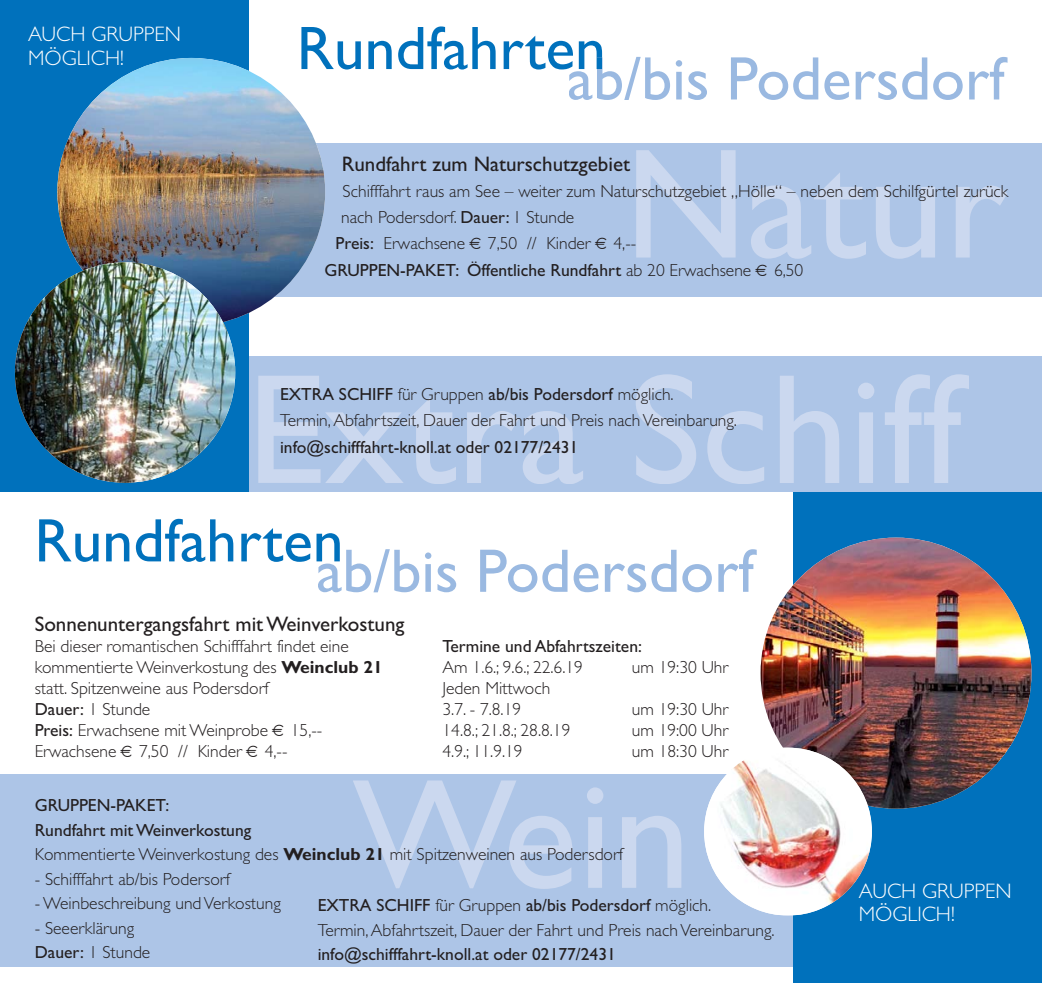
<style>
.page{position:relative;width:1042px;height:983px;background:#fff}
.page>*{position:absolute;margin:0;border:0;box-sizing:border-box;transform-origin:0 0}
.t1{font:61.6px "Gill Sans";color:#0071bc}
.t2{font:21px "Gill Sans";color:#231f20}
.t3{font:300 21px/22.8px "Gill Sans";color:#fff}
.t4{font:300 17.5px/21px "Gill Sans";color:#231f20}
.t5{font:17.5px/26.2px "Gill Sans";color:#231f20}
.s1{font-weight:400}
.s2{font-weight:300}
.s3{font-weight:700}
</style>
<div class="page">
<div style="left:0;top:774px;width:845px;height:192px;background:#adc5e7"></div>
<svg style="left:353px;top:780px;width:328px;height:108px"></svg>
<div style="left:794px;top:491px;width:248px;height:491px;background:#0071bc"></div>
<svg style="left:318px;top:549px;width:387px;height:43px"></svg>
<div style="left:204px;top:143px;width:838px;height:154px;background:#adc5e7"></div>
<div style="left:204px;top:356px;width:838px;height:135px;background:#adc5e7"></div>
<div style="left:0;top:0;width:248px;height:491px;background:#0071bc"></div>
<svg style="left:258px;top:374px;width:711px;height:110px"></svg>
<svg style="left:569px;top:57px;width:387px;height:43px"></svg>
<div style="left:597px;top:57px;width:5px;height:12px;background:#0071bc"></div>
<img style="left:57px;top:58px;width:268px;height:268px;border-radius:50%">
<img style="left:15px;top:262px;width:220px;height:220px;border-radius:50%">
<img style="left:760px;top:537px;width:271px;height:271px;border-radius:50%">
<img style="left:704px;top:747px;width:168px;height:167px">
<svg style="left:636px;top:150px;width:371px;height:109px"></svg>
<p class="t3" style="left:28px;top:24px;width:154px;line-height:24.5px">AUCH GRUPPEN<br>MÖGLICH!</p>
<h1 class="t1" style="left:297px;top:27px;width:311px">Rundfahrten</h1>
<p class="t2" style="left:342px;top:156px;width:290px">Rundfahrt zum Naturschutzgebiet</p>
<p class="t4" style="left:343px;top:182px;width:667px">Schifffahrt raus am See – weiter zum Naturschutzgebiet „Hölle“ – neben dem Schilfgürtel zurück</p>
<p class="t4" style="left:341px;top:209px;width:235px">nach Podersdorf. <span class="s1">Dauer:</span> 1 Stunde</p>
<p class="t4" style="left:336px;top:235px;width:131px"><span class="s1">Preis:</span> Erwachsene</p>
<p class="t4" style="left:488px;top:235px;width:104px">7,50 // Kinder</p>
<p class="t5" style="left:324px;top:232px;width:428px;text-indent:289px"><span class="s2">4,--<br></span>GRUPPEN-PAKET: Öffentliche Rundfahrt <span class="s2">ab 20 Erwachsene</span></p>
<p class="t4" style="left:774px;top:261px;width:31px">6,50</p>
<p class="t4" style="left:280px;top:383px;width:458px;line-height:26.2px"><span class="s1">EXTRA SCHIFF</span> für Gruppen <span class="s1">ab/bis Podersdorf</span> möglich.<br>Termin, Abfahrtszeit, Dauer der Fahrt und Preis nach Vereinbarung.</p>
<p class="t5" style="left:280px;top:435px;width:300px">info@schifffahrt-knoll.at oder 02177/2431</p>
<h1 class="t1" style="left:34px;top:519px;width:311px">Rundfahrten</h1>
<p class="t2" style="left:35px;top:616px;width:371px">Sonnenuntergangsfahrt mit Weinverkostung</p>
<p class="t4" style="left:35px;top:637px;width:350px">Bei dieser romantischen Schifffahrt findet eine kommentierte Weinverkostung des <span class="s3">Weinclub 21 </span>statt. Spitzenweine aus Podersdorf<br><span class="s1">Dauer:</span> 1 Stunde<br><span class="s1">Preis:</span> Erwachsene mit Weinprobe</p>
<p class="t4" style="left:291px;top:721px;width:33px">15,--</p>
<p class="t4" style="left:35px;top:742px;width:83px">Erwachsene</p>
<p class="t4" style="left:139px;top:742px;width:104px">7,50 // Kinder</p>
<p class="t4" style="left:265px;top:742px;width:24px">4,--</p>
<p class="t5" style="left:442px;top:635px;width:201px">Termine und Abfahrtszeiten:</p>
<p class="t4" style="left:442px;top:658px;width:142px">Am 1.6.; 9.6.; 22.6.19</p>
<p class="t4" style="left:632px;top:658px;width:98px">um 19:30 Uhr</p>
<p class="t4" style="left:442px;top:679px;width:109px">Jeden Mittwoch<br>3.7. - 7.8.19</p>
<p class="t4" style="left:632px;top:700px;width:98px">um 19:30 Uhr</p>
<p class="t4" style="left:442px;top:721px;width:129px">14.8.; 21.8.; 28.8.19</p>
<p class="t4" style="left:632px;top:721px;width:98px">um 19:00 Uhr</p>
<p class="t4" style="left:442px;top:742px;width:82px">4.9.; 11.9.19</p>
<p class="t4" style="left:632px;top:742px;width:98px">um 18:30 Uhr</p>
<p class="t4" style="left:35px;top:794px;width:590px;line-height:24.5px"><span class="s1">GRUPPEN-PAKET:<br>Rundfahrt mit Weinverkostung<br></span>Kommentierte Weinverkostung des <span class="s3">Weinclub 21</span> mit Spitzenweinen aus Podersdorf</p>
<p class="t4" style="left:35px;top:870px;width:197px">- Schifffahrt ab/bis Podersorf</p>
<p class="t4" style="left:35px;top:894px;width:248px">- Weinbeschreibung und Verkostung</p>
<p class="t4" style="left:35px;top:917px;width:117px;line-height:24.5px">- Seeerklärung<br><span class="s1">Dauer:</span> 1 Stunde</p>
<p class="t4" style="left:318px;top:894px;width:458px;line-height:24.5px"><span class="s1">EXTRA SCHIFF</span> für Gruppen <span class="s1">ab/bis Podersdorf</span> möglich.<br>Termin, Abfahrtszeit, Dauer der Fahrt und Preis nach Vereinbarung.</p>
<p class="t5" style="left:318px;top:942px;width:300px">info@schifffahrt-knoll.at oder 02177/2431</p>
<p class="t3" style="left:859px;top:882px;width:154px">AUCH GRUPPEN<br>MÖGLICH!</p>
</div>
